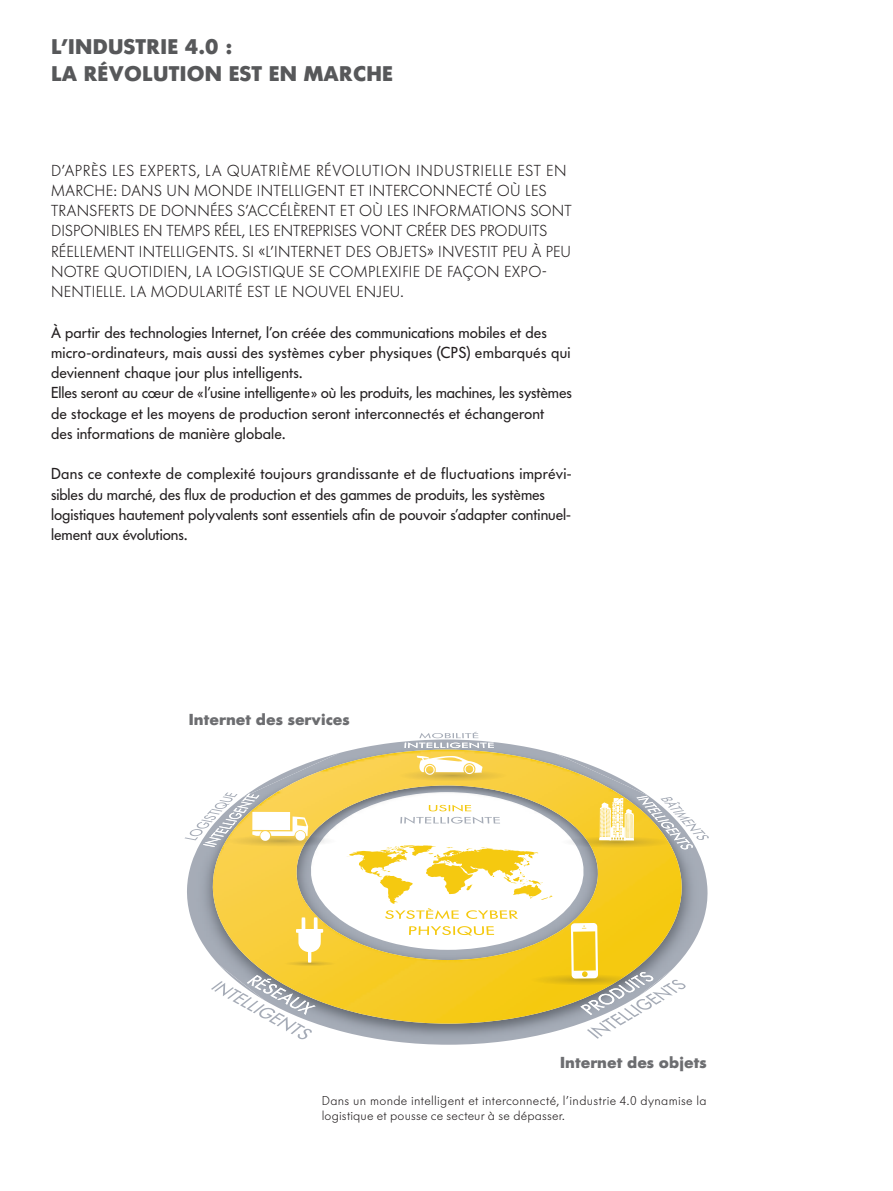
<style>
.page{position:relative;width:893px;height:1191px;background:#fff}
.page>*{position:absolute;margin:0;border:0;box-sizing:border-box;transform-origin:0 0}
.t1{font:700 21px/27px "Futura BQ";letter-spacing:.015em;color:#57585a}
.t2{font:15.75px/20.2px "Futura BQ";letter-spacing:.005em;color:#231f20}
.t3{font:300 15.75px/20.2px "Futura BQ";letter-spacing:.015em;color:#231f20}
.t4{font:700 15.75px "Futura BQ";letter-spacing:.005em;color:#6c6d70}
.t5{font:300 12.75px/14.2px "Futura BQ";letter-spacing:.03em;color:#231f20}
</style>
<div class="page">
<img style="left:301px;top:741px;width:235px;height:303px">
<svg style="left:405px;top:731px;width:89px;height:17px"></svg>
<img style="left:250px;top:749px;width:393px;height:43px">
<svg style="left:393px;top:755px;width:118px;height:26px"></svg>
<svg style="left:185px;top:792px;width:524px;height:247px"></svg>
<h1 class="t1" style="left:51px;top:33px;width:343px">L’INDUSTRIE 4.0 :<br>LA RÉVOLUTION EST EN MARCHE</h1>
<p class="t3" style="left:51px;top:160px;width:522px">D’APRÈS LES EXPERTS, LA QUATRIÈME RÉVOLUTION INDUSTRIELLE EST EN MARCHE: DANS UN MONDE INTELLIGENT ET INTERCONNECTÉ OÙ LES TRANSFERTS DE DONNÉES S’ACCÉLÈRENT ET OÙ LES INFORMATIONS SONT DISPONIBLES EN TEMPS RÉEL, LES ENTREPRISES VONT CRÉER DES PRODUITS RÉELLEMENT INTELLIGENTS. SI «L’I NTERNET DES OBJETS» INVESTIT PEU À PEU NOTRE QUOTIDIEN, LA LOGISTIQUE SE COMPLEXIFIE DE FAÇON EXPO-NENTIELLE. LA MODULARITÉ EST LE NOUVEL ENJEU.</p>
<p class="t2" style="left:51px;top:322px;width:522px">À partir des technologies Internet, l’on créée des communications mobiles et des micro-ordinateurs, mais aussi des systèmes cyber physiques (CPS) embarqués qui deviennent chaque jour plus intelligents.<br>Elles seront au cœur de «l’usine intelligente» où les produits, les machines, les systèmes de stockage et les moyens de production seront interconnectés et échangeront<br>des informations de manière globale.</p>
<p class="t2" style="left:51px;top:464px;width:522px">Dans ce contexte de complexité toujours grandissante et de fluctuations imprévi&shy;sibles du marché, des flux de production et des gammes de produits, les systèmes logistiques hautement polyvalents sont essentiels afin de pouvoir s’adapter continuel&shy;lement aux évolutions.</p>
<p class="t4" style="left:189px;top:709px;width:162px">Internet des services</p>
<p class="t4" style="left:560px;top:1052px;width:148px">Internet des objets</p>
<p class="t5" style="left:322px;top:1093px;width:387px">DANS UN MONDE INTELLIGENT ET INTERCONNECTÉ, L’INDUSTRIE 4.0 DYNAMISE LA<br>LOGISTIQUE ET POUSSE CE SECTEUR À SE DÉPASSER.</p>
</div>
